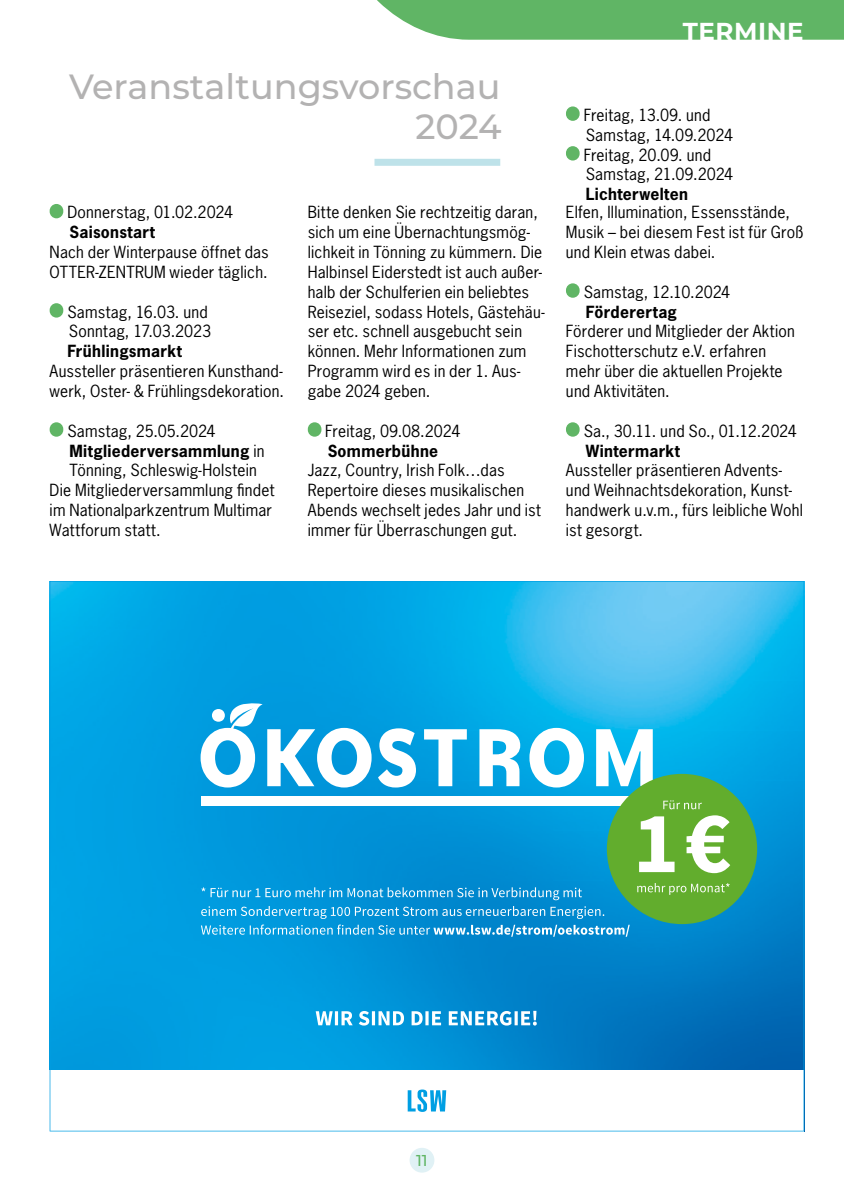
<style>
.page{position:relative;width:844px;height:1191px;background:#fff}
.page>*{position:absolute;margin:0;border:0;box-sizing:border-box;transform-origin:0 0}
.t1{font:500 35px/39.7px "Montserrat";color:#b3b2b2;text-align:right}
.t2{font:700 24.5px "Montserrat";letter-spacing:.025em;color:#fff}
.t3{font:15.75px/19.8px "News Gothic Std";letter-spacing:.015em;color:#000}
.t4{font:700 15.75px "News Gothic Std";letter-spacing:.02em;color:#000}
.t5{font:500 15.75px "Montserrat";color:#60b565}
.s1{font-weight:400}
</style>
<div class="page">
<div style="left:409px;top:1147px;width:25px;height:25px;background:#e0f1f5;border-radius:50%"></div>
<svg style="left:50px;top:581px;width:754px;height:550px"></svg>
<div style="left:50px;top:204px;width:13px;height:14px;background:#60b565;border-radius:7px"></div>
<div style="left:50px;top:303px;width:13px;height:14px;background:#60b565;border-radius:7px"></div>
<div style="left:50px;top:422px;width:13px;height:15px;background:#60b565;border-radius:7px"></div>
<div style="left:308px;top:422px;width:13px;height:15px;background:#60b565;border-radius:7px"></div>
<div style="left:566px;top:106px;width:13px;height:15px;background:#60b565;border-radius:7px"></div>
<div style="left:566px;top:146px;width:13px;height:14px;background:#60b565;border-radius:7px"></div>
<div style="left:566px;top:283px;width:13px;height:15px;background:#60b565;border-radius:7px"></div>
<div style="left:566px;top:422px;width:13px;height:15px;background:#60b565;border-radius:7px"></div>
<svg style="left:377px;top:0;width:466px;height:40px;background:#6bba6f"></svg>
<div style="left:374px;top:159px;width:126px;height:7px;background:#bee2e9"></div>
<h1 class="t1" style="left:69px;top:66px;width:434px">Veranstaltungsvorschau<br>2024</h1>
<p class="t3" style="left:67px;top:202px;width:167px">Donnerstag, 01.02.2024</p>
<p class="t4" style="left:69px;top:222px;width:87px">Saisonstart</p>
<p class="t3" style="left:50px;top:242px;width:220px">Nach der Winterpause öffnet das<br>OTTER-ZENTRUM wieder täglich.</p>
<p class="t3" style="left:67px;top:302px;width:145px">Samstag, 16.03. und<br>Sonntag, 17.03.2023</p>
<p class="t4" style="left:67px;top:341px;width:116px">Frühlingsmarkt</p>
<p class="t3" style="left:50px;top:361px;width:236px">Aussteller präsentieren Kunsthand&shy;werk, Oster- &amp; Frühlingsdekoration.</p>
<p class="t3" style="left:67px;top:421px;width:150px">Samstag, 25.05.2024</p>
<p class="t4" style="left:69px;top:440px;width:196px">Mitgliederversammlung <span class="s1">in</span></p>
<p class="t3" style="left:69px;top:460px;width:189px">Tönning, Schleswig-Holstein</p>
<p class="t3" style="left:50px;top:480px;width:226px">Die Mitgliederversammlung findet</p>
<p class="t3" style="left:50px;top:500px;width:224px">im Nationalparkzentrum Multimar</p>
<p class="t3" style="left:50px;top:520px;width:112px">Wattforum statt.</p>
<p class="t3" style="left:308px;top:202px;width:238px">Bitte denken Sie rechtzeitig daran, sich um eine Übernachtungsmög&shy;lichkeit in Tönning zu kümmern. Die<br>Halbinsel Eiderstedt ist auch außer&shy;halb der Schulferien ein beliebtes<br>Reiseziel, sodass Hotels, Gästehäu&shy;ser etc. schnell ausgebucht sein können. Mehr Informationen zum<br>Programm wird es in der 1. Aus&shy;gabe 2024 geben.</p>
<p class="t3" style="left:325px;top:421px;width:137px">Freitag, 09.08.2024</p>
<p class="t4" style="left:327px;top:440px;width:112px">Sommerbühne</p>
<p class="t3" style="left:308px;top:460px;width:234px">Jazz, Country, Irish Folk…das<br>Repertoire dieses musikalischen<br>Abends wechselt jedes Jahr und ist immer für Überraschungen gut.</p>
<h2 class="t2" style="left:682px;top:13px;width:122px">TERMINE</h2>
<p class="t3" style="left:583px;top:105px;width:151px">Freitag, 13.09. und<br>Samstag, 14.09.2024<br>Freitag, 20.09. und<br>Samstag, 21.09.2024</p>
<p class="t4" style="left:585px;top:184px;width:104px">Lichterwelten</p>
<p class="t3" style="left:565px;top:202px;width:239px">Elfen, Illumination, Essensstände,<br>Musik – bei diesem Fest ist für Groß und Klein etwas dabei.</p>
<p class="t3" style="left:583px;top:282px;width:148px">Samstag, 12.10.2024</p>
<p class="t4" style="left:585px;top:301px;width:93px">Förderertag</p>
<p class="t3" style="left:566px;top:321px;width:230px">Förderer und Mitglieder der Aktion<br>Fischotterschutz e.V. erfahren mehr über die aktuellen Projekte und Aktivitäten.</p>
<p class="t3" style="left:583px;top:421px;width:214px">Sa., 30.11. und So., 01.12.2024</p>
<p class="t4" style="left:585px;top:440px;width:96px">Wintermarkt</p>
<p class="t3" style="left:566px;top:460px;width:238px">Aussteller präsentieren Advents&shy;und Weihnachtsdekoration, Kunst&shy;handwerk u.v.m., fürs leibliche Wohl ist gesorgt.</p>
<p class="t5" style="left:416px;top:1149px;width:13px">11</p>
</div>
